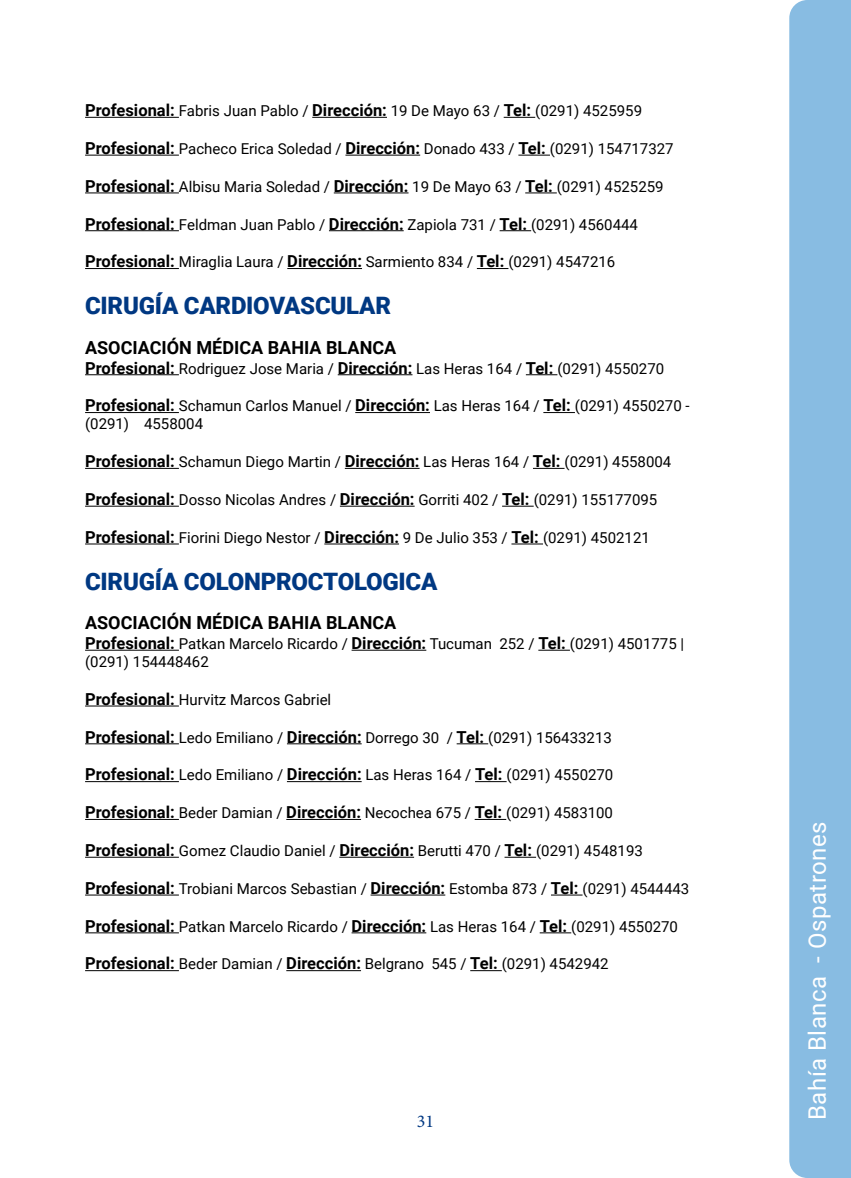
<style>
.page{position:relative;width:851px;height:1178px;background:#fff}
.page>*{position:absolute;margin:0;border:0;box-sizing:border-box;transform-origin:0 0}
.t1{font:900 24px "Roboto";letter-spacing:-.01em;color:#003882}
.t2{font:24px "Roboto";letter-spacing:.02em;color:#fff}
.t3{font:700 18px "Roboto";color:#000}
.t4{font:18px "Minion Pro";color:#003882}
.t5{font:15px/18px "Roboto";color:#000}
.s1{font-weight:700;font-size:16.5px}
</style>
<div class="page">
<div style="left:789px;top:0;width:61px;height:1178px;background:#88bce2"></div>
<hr style="left:85px;top:117px;width:94px;height:1px;background:#000">
<hr style="left:312px;top:117px;width:75px;height:1px;background:#000">
<hr style="left:503px;top:117px;width:32px;height:1px;background:#000">
<hr style="left:85px;top:155px;width:94px;height:1px;background:#000">
<hr style="left:345px;top:155px;width:75px;height:1px;background:#000">
<hr style="left:518px;top:155px;width:32px;height:1px;background:#000">
<hr style="left:85px;top:192px;width:94px;height:1px;background:#000">
<hr style="left:334px;top:192px;width:74px;height:1px;background:#000">
<hr style="left:525px;top:192px;width:31px;height:1px;background:#000">
<hr style="left:85px;top:230px;width:94px;height:1px;background:#000">
<hr style="left:329px;top:230px;width:74px;height:1px;background:#000">
<hr style="left:499px;top:230px;width:32px;height:1px;background:#000">
<hr style="left:85px;top:268px;width:94px;height:1px;background:#000">
<hr style="left:287px;top:268px;width:75px;height:1px;background:#000">
<hr style="left:477px;top:268px;width:31px;height:1px;background:#000">
<hr style="left:85px;top:374px;width:94px;height:1px;background:#000">
<hr style="left:338px;top:374px;width:74px;height:1px;background:#000">
<hr style="left:525px;top:374px;width:32px;height:1px;background:#000">
<hr style="left:85px;top:412px;width:94px;height:1px;background:#000">
<hr style="left:355px;top:412px;width:75px;height:1px;background:#000">
<hr style="left:543px;top:412px;width:32px;height:1px;background:#000">
<hr style="left:85px;top:468px;width:94px;height:1px;background:#000">
<hr style="left:345px;top:468px;width:74px;height:1px;background:#000">
<hr style="left:533px;top:468px;width:31px;height:1px;background:#000">
<hr style="left:85px;top:506px;width:94px;height:1px;background:#000">
<hr style="left:340px;top:506px;width:74px;height:1px;background:#000">
<hr style="left:502px;top:506px;width:31px;height:1px;background:#000">
<hr style="left:85px;top:543px;width:94px;height:1px;background:#000">
<hr style="left:324px;top:543px;width:75px;height:1px;background:#000">
<hr style="left:511px;top:543px;width:32px;height:1px;background:#000">
<hr style="left:85px;top:650px;width:94px;height:1px;background:#000">
<hr style="left:351px;top:650px;width:75px;height:1px;background:#000">
<hr style="left:538px;top:650px;width:32px;height:1px;background:#000">
<hr style="left:85px;top:705px;width:94px;height:1px;background:#000">
<hr style="left:85px;top:743px;width:94px;height:1px;background:#000">
<hr style="left:287px;top:743px;width:74px;height:1px;background:#000">
<hr style="left:456px;top:743px;width:32px;height:1px;background:#000">
<hr style="left:85px;top:781px;width:94px;height:1px;background:#000">
<hr style="left:287px;top:781px;width:74px;height:1px;background:#000">
<hr style="left:475px;top:781px;width:31px;height:1px;background:#000">
<hr style="left:85px;top:819px;width:94px;height:1px;background:#000">
<hr style="left:286px;top:819px;width:75px;height:1px;background:#000">
<hr style="left:474px;top:819px;width:32px;height:1px;background:#000">
<hr style="left:85px;top:857px;width:94px;height:1px;background:#000">
<hr style="left:339px;top:857px;width:75px;height:1px;background:#000">
<hr style="left:504px;top:857px;width:32px;height:1px;background:#000">
<hr style="left:85px;top:894px;width:94px;height:1px;background:#000">
<hr style="left:370px;top:894px;width:75px;height:1px;background:#000">
<hr style="left:551px;top:894px;width:31px;height:1px;background:#000">
<hr style="left:85px;top:932px;width:94px;height:1px;background:#000">
<hr style="left:351px;top:932px;width:75px;height:1px;background:#000">
<hr style="left:539px;top:932px;width:32px;height:1px;background:#000">
<hr style="left:85px;top:970px;width:94px;height:1px;background:#000">
<hr style="left:286px;top:970px;width:75px;height:1px;background:#000">
<hr style="left:470px;top:970px;width:31px;height:1px;background:#000">
<p class="t5" style="left:85px;top:101px;width:558px"><span class="s1">Profesional:</span> Fabris Juan Pablo / <span class="s1">Dirección:</span> 19 De Mayo 63 / <span class="s1">Tel:</span> (0291) 4525959</p>
<p class="t5" style="left:85px;top:139px;width:590px"><span class="s1">Profesional:</span> Pacheco Erica Soledad / <span class="s1">Dirección:</span> Donado 433 / <span class="s1">Tel:</span> (0291) 154717327</p>
<p class="t5" style="left:85px;top:177px;width:580px"><span class="s1">Profesional:</span> Albisu Maria Soledad / <span class="s1">Dirección:</span> 19 De Mayo 63 / <span class="s1">Tel:</span> (0291) 4525259</p>
<p class="t5" style="left:85px;top:215px;width:554px"><span class="s1">Profesional:</span> Feldman Juan Pablo / <span class="s1">Dirección:</span> Zapiola 731 / <span class="s1">Tel:</span> (0291) 4560444</p>
<p class="t5" style="left:85px;top:252px;width:531px"><span class="s1">Profesional:</span> Miraglia Laura / <span class="s1">Dirección:</span> Sarmiento 834 / <span class="s1">Tel:</span> (0291) 4547216</p>
<h1 class="t1" style="left:85px;top:289px;width:307px">CIRUGÍA CARDIOVASCULAR</h1>
<p class="t3" style="left:85px;top:335px;width:312px">ASOCIACIÓN MÉDICA BAHIA BLANCA</p>
<p class="t5" style="left:85px;top:359px;width:580px"><span class="s1">Profesional:</span> Rodriguez Jose Maria / <span class="s1">Dirección:</span> Las Heras 164 / <span class="s1">Tel:</span> (0291) 4550270</p>
<p class="t5" style="left:85px;top:396px;width:606px"><span class="s1">Profesional:</span> Schamun Carlos Manuel / <span class="s1">Dirección:</span> Las Heras 164 / <span class="s1">Tel:</span> (0291) 4550270 - (0291) 4558004</p>
<p class="t5" style="left:85px;top:452px;width:587px"><span class="s1">Profesional:</span> Schamun Diego Martin / <span class="s1">Dirección:</span> Las Heras 164 / <span class="s1">Tel:</span> (0291) 4558004</p>
<p class="t5" style="left:85px;top:490px;width:573px"><span class="s1">Profesional:</span> Dosso Nicolas Andres / <span class="s1">Dirección:</span> Gorriti 402 / <span class="s1">Tel:</span> (0291) 155177095</p>
<p class="t5" style="left:85px;top:528px;width:566px"><span class="s1">Profesional:</span> Fiorini Diego Nestor / <span class="s1">Dirección:</span> 9 De Julio 353 / <span class="s1">Tel:</span> (0291) 4502121</p>
<h1 class="t1" style="left:85px;top:564px;width:354px">CIRUGÍA COLONPROCTOLOGICA</h1>
<p class="t3" style="left:85px;top:610px;width:312px">ASOCIACIÓN MÉDICA BAHIA BLANCA</p>
<p class="t5" style="left:85px;top:634px;width:600px"><span class="s1">Profesional:</span> Patkan Marcelo Ricardo / <span class="s1">Dirección:</span> Tucuman 252 / <span class="s1">Tel:</span> (0291) 4501775 | (0291) 154448462</p>
<p class="t5" style="left:85px;top:690px;width:248px"><span class="s1">Profesional:</span> Hurvitz Marcos Gabriel</p>
<p class="t5" style="left:85px;top:728px;width:528px"><span class="s1">Profesional:</span> Ledo Emiliano / <span class="s1">Dirección:</span> Dorrego 30 / <span class="s1">Tel:</span> (0291) 156433213</p>
<p class="t5" style="left:85px;top:765px;width:529px"><span class="s1">Profesional:</span> Ledo Emiliano / <span class="s1">Dirección:</span> Las Heras 164 / <span class="s1">Tel:</span> (0291) 4550270</p>
<p class="t5" style="left:85px;top:803px;width:529px"><span class="s1">Profesional:</span> Beder Damian / <span class="s1">Dirección:</span> Necochea 675 / <span class="s1">Tel:</span> (0291) 4583100</p>
<p class="t5" style="left:85px;top:841px;width:559px"><span class="s1">Profesional:</span> Gomez Claudio Daniel / <span class="s1">Dirección:</span> Berutti 470 / <span class="s1">Tel:</span> (0291) 4548193</p>
<p class="t5" style="left:85px;top:879px;width:605px"><span class="s1">Profesional:</span> Trobiani Marcos Sebastian / <span class="s1">Dirección:</span> Estomba 873 / <span class="s1">Tel:</span> (0291) 4544443</p>
<p class="t5" style="left:85px;top:917px;width:594px"><span class="s1">Profesional:</span> Patkan Marcelo Ricardo / <span class="s1">Dirección:</span> Las Heras 164 / <span class="s1">Tel:</span> (0291) 4550270</p>
<p class="t5" style="left:85px;top:954px;width:525px"><span class="s1">Profesional:</span> Beder Damian / <span class="s1">Dirección:</span> Belgrano 545 / <span class="s1">Tel:</span> (0291) 4542942</p>
<p class="t4" style="left:417px;top:1109px;width:19px">31</p>
<h1 class="t2" style="left:800px;top:1120px;width:300px;rotate:-90deg">Bahía Blanca - Ospatrones</h1>
</div>
